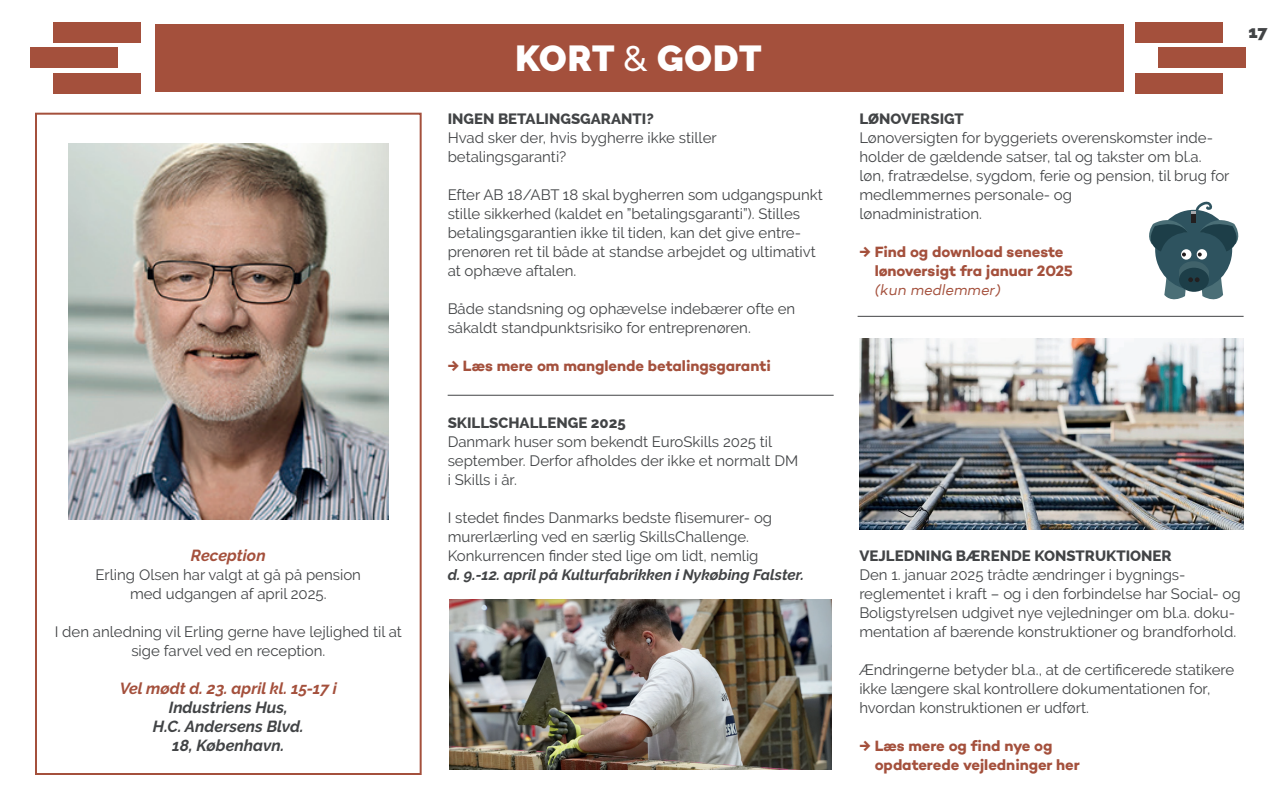
<style>
.page{position:relative;width:1280px;height:800px;background:#fff}
.page>*{position:absolute;margin:0;border:0;box-sizing:border-box;transform-origin:0 0}
.t1{font:900 36px "Raleway";letter-spacing:.015em;color:#fff}
.t2{font:900 17px "Raleway";color:#424446}
.t3{font:italic 700 16px/19px "Raleway";color:#424446;text-align:center}
.t4{font:italic 700 16px "Raleway";color:#a4503c}
.t5{font:15px/19px "Raleway";color:#424446}
.t6{font:700 15px/19px "Campton";letter-spacing:-.005em;color:#a4503c}
.t7{font:800 15px "Raleway";color:#424446}
.t8{font:italic 700 15px "Raleway";color:#424446}
.t9{font:italic 15px "Campton";color:#a4503c}
.s1{font-weight:500}
</style>
<div class="page">
<div style="left:35px;top:113px;width:387px;height:662px;border:2px solid #a4503c"></div>
<div style="left:155px;top:24px;width:969px;height:68px;background:#a4503c"></div>
<hr style="left:448px;top:395px;width:386px;height:1px;background:#424446">
<hr style="left:858px;top:316px;width:386px;height:1px;background:#424446">
<svg style="left:1149px;top:201px;width:90px;height:99px"></svg>
<img style="left:449px;top:599px;width:383px;height:171px">
<img style="left:859px;top:338px;width:385px;height:192px">
<div style="left:30px;top:48px;width:88px;height:20px;background:#a4503c"></div>
<div style="left:53px;top:73px;width:88px;height:21px;background:#a4503c"></div>
<div style="left:53px;top:22px;width:88px;height:21px;background:#a4503c"></div>
<div style="left:1158px;top:48px;width:88px;height:20px;background:#a4503c"></div>
<div style="left:1135px;top:73px;width:88px;height:21px;background:#a4503c"></div>
<div style="left:1135px;top:22px;width:88px;height:21px;background:#a4503c"></div>
<img style="left:68px;top:144px;width:321px;height:375px">
<p class="t4" style="left:191px;top:546px;width:76px">Reception</p>
<p class="t5" style="left:96px;top:565px;width:267px;text-align:center">Erling Olsen har valgt at gå på pension med udgangen af april 2025.</p>
<p class="t5" style="left:55px;top:622px;width:349px;text-align:center">I den anledning vil Erling gerne have lejlighed til at sige farvel ved en reception.</p>
<p class="t4" style="left:120px;top:679px;width:219px">Vel mødt d. 23. april kl. 15-17 i</p>
<p class="t3" style="left:153px;top:698px;width:152px">Industriens Hus,<br>H.C. Andersens Blvd.<br>18, København.</p>
<h1 class="t1" style="left:515px;top:37px;width:248px">KORT <span class="s1">&amp;</span> GODT</h1>
<p class="t7" style="left:448px;top:110px;width:208px">INGEN BETALINGSGARANTI?</p>
<p class="t5" style="left:448px;top:128px;width:271px">Hvad sker der, hvis bygherre ikke stiller betalingsgaranti?</p>
<p class="t5" style="left:448px;top:185px;width:377px">Efter AB 18/ABT 18 skal bygherren som udgangspunkt stille sikkerhed (kaldet en ”betalingsgaranti”). Stilles betalingsgarantien ikke til tiden, kan det give entre&shy;prenøren ret til både at standse arbejdet og ultimativt at ophæve aftalen.</p>
<p class="t5" style="left:448px;top:299px;width:349px">Både standsning og ophævelse indebærer ofte en såkaldt standpunktsrisiko for entreprenøren.</p>
<p class="t6" style="left:448px;top:356px;width:325px">→ Læs mere om manglende betalingsgaranti</p>
<p class="t7" style="left:448px;top:414px;width:180px">SKILLSCHALLENGE 2025</p>
<p class="t5" style="left:448px;top:432px;width:352px">Danmark huser som bekendt EuroSkills 2025 til september. Derfor afholdes der ikke et normalt DM i Skills i år.</p>
<p class="t5" style="left:448px;top:508px;width:326px">I stedet findes Danmarks bedste flisemurer- og murerlærling ved en særlig SkillsChallenge. -Konkurrencen finder sted lige om lidt, nemlig</p>
<p class="t8" style="left:448px;top:566px;width:358px">d. 9.-12. april på Kulturfabrikken i Nykøbing Falster.</p>
<p class="t2" style="left:1249px;top:22px;width:21px">17</p>
<p class="t7" style="left:859px;top:110px;width:106px">LØNOVERSIGT</p>
<p class="t5" style="left:859px;top:128px;width:372px">Lønoversigten for byggeriets overenskomster inde&shy;holder de gældende satser, tal og takster om bl.a. løn, fratrædelse, sygdom, ferie og pension, til brug for medlemmernes personale- og<br>lønadministration.</p>
<p class="t6" style="left:875px;top:242px;width:200px;text-indent:-15px">→ Find og download seneste lønoversigt fra januar 2025</p>
<p class="t9" style="left:875px;top:281px;width:127px">(kun medlemmer)</p>
<p class="t7" style="left:859px;top:547px;width:314px">VEJLEDNING BÆRENDE KONSTRUKTIONER</p>
<p class="t5" style="left:859px;top:565px;width:383px">Den 1. januar 2025 trådte ændringer i bygnings&shy;reglementet i kraft – og i den forbindelse har Social- og Boligstyrelsen udgivet nye vejledninger om bl.a. doku&shy;mentation af bærende konstruktioner og brandforhold.</p>
<p class="t5" style="left:859px;top:660px;width:376px">Ændringerne betyder bl.a., at de certificerede -statikere ikke længere skal kontrollere dokumentationen for, hvordan konstruktionen er udført.</p>
<p class="t6" style="left:875px;top:736px;width:207px;text-indent:-15px">→ Læs mere og find nye og opdaterede vejledninger her</p>
</div>
